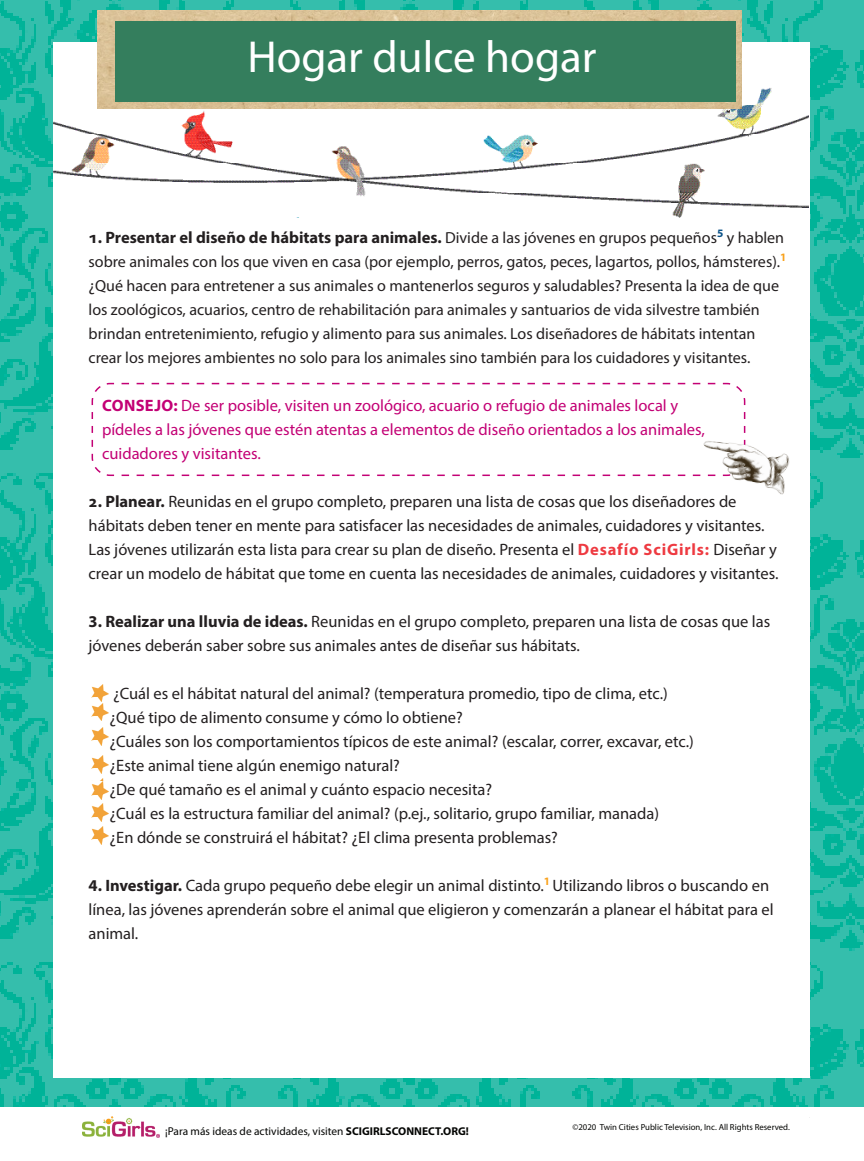
<style>
.page{position:relative;width:864px;height:1161px;background:#fff}
.page>*{position:absolute;margin:0;border:0;box-sizing:border-box;transform-origin:0 0}
.t1{font:45px "Myriad Pro";color:#fff}
.t2{font:16.5px/24px "Myriad Pro";color:#231f20}
.t3{font:16.5px "Myriad Pro";color:#c30175}
.t4{font:700 16.5px "Myriad Pro";color:#231f20}
.t5{font:16.05px/24px "Myriad Pro";color:#231f20}
.t6{font:13.5px "Myriad Pro";color:#231f20}
.t7{font:11.4px "Myriad Pro";color:#040503}
.t8{font:8.7px "Myriad Pro";color:#040503}
.s1{font-weight:400;font-size:16.05px}
.s2{font-weight:700}
.s3{font-weight:700;color:#ee3a41}
</style>
<div class="page">
<img style="left:0;top:0;width:864px;height:1107px">
<img style="left:83px;top:1117px;width:76px;height:21px">
<div style="left:53px;top:43px;width:756px;height:1035px;background:#fff"></div>
<img style="left:54px;top:78px;width:755px;height:139px">
<img style="left:98px;top:10px;width:643px;height:99px">
<div style="left:115px;top:21px;width:621px;height:81px;background:#347e5d"></div>
<img style="left:92px;top:684px;width:17px;height:37px">
<img style="left:92px;top:727px;width:17px;height:18px">
<img style="left:92px;top:756px;width:17px;height:17px">
<img style="left:92px;top:804px;width:17px;height:18px">
<svg style="left:91px;top:382px;width:655px;height:95px"></svg>
<img style="left:92px;top:782px;width:17px;height:18px">
<img style="left:92px;top:826px;width:17px;height:18px">
<img style="left:689px;top:425px;width:101px;height:70px">
<p class="t1" style="left:247px;top:29px;width:351px">Hogar dulce hogar</p>
<p class="t4" style="left:89px;top:227px;width:697px">1. Presentar el diseño de hábitats para animales. <span class="s1">Divide a las jóvenes en grupos pequeños</span><sup>5</sup> <span class="s1">y hablen</span></p>
<p class="t5" style="left:89px;top:250px;width:700px">sobre animales con los que viven en casa (por ejemplo, perros, gatos, peces, lagartos, pollos, hámsteres).<sup>1 </sup>¿Qué hacen para entretener a sus animales o mantenerlos seguros y saludables? Presenta la idea de que los zoológicos, acuarios, centro de rehabilitación para animales y santuarios de vida silvestre también brindan entretenimiento, refugio y alimento para sus animales. Los diseñadores de hábitats intentan crear los mejores ambientes no solo para los animales sino también para los cuidadores y visitantes.</p>
<p class="t3" style="left:102px;top:396px;width:577px"><span class="s2">CONSEJO:</span> De ser posible, visiten un zoológico, acuario o refugio de animales local y</p>
<p class="t3" style="left:102px;top:420px;width:604px">pídeles a las jóvenes que estén atentas a elementos de diseño orientados a los animales,</p>
<p class="t3" style="left:102px;top:444px;width:160px">cuidadores y visitantes.</p>
<p class="t2" style="left:89px;top:489px;width:691px"><span class="s2">2. Planear.</span> Reunidas en el grupo completo, preparen una lista de cosas que los diseñadores de hábitats deben tener en mente para satisfacer las necesidades de animales, cuidadores y visitantes.<br>Las jóvenes utilizarán esta lista para crear su plan de diseño. Presenta el <span class="s3">Desafío SciGirls:</span> Diseñar y crear un modelo de hábitat que tome en cuenta las necesidades de animales, cuidadores y visitantes.</p>
<p class="t2" style="left:89px;top:609px;width:683px"><span class="s2">3. Realizar una lluvia de ideas.</span> Reunidas en el grupo completo, preparen una lista de cosas que las jóvenes deberán saber sobre sus animales antes de diseñar sus hábitats.</p>
<p class="t2" style="left:113px;top:681px;width:556px">¿Cuál es el hábitat natural del animal? (temperatura promedio, tipo de clima, etc.)</p>
<p class="t2" style="left:110px;top:705px;width:355px">¿Qué tipo de alimento consume y cómo lo obtiene?</p>
<p class="t2" style="left:110px;top:729px;width:586px">¿Cuáles son los comportamientos típicos de este animal? (escalar, correr, excavar, etc.)</p>
<p class="t2" style="left:110px;top:753px;width:292px">¿Este animal tiene algún enemigo natural?</p>
<p class="t2" style="left:110px;top:777px;width:384px">¿De qué tamaño es el animal y cuánto espacio necesita?</p>
<p class="t2" style="left:110px;top:801px;width:551px">¿Cuál es la estructura familiar del animal? (p.ej., solitario, grupo familiar, manada)</p>
<p class="t2" style="left:110px;top:825px;width:450px">¿En dónde se construirá el hábitat? ¿El clima presenta problemas?</p>
<p class="t2" style="left:89px;top:873px;width:687px"><span class="s2">4. Investigar.</span> Cada grupo pequeño debe elegir un animal distinto.<sup>1</sup> Utilizando libros o buscando en línea, las jóvenes aprenderán sobre el animal que eligieron y comenzarán a planear el hábitat para el animal.</p>
<p class="t7" style="left:165px;top:1124px;width:305px">¡Para más ideas de actividades, visiten <span class="s2">SCIGIRLSCONNECT.ORG!</span></p>
<p class="t6" style="left:173px;top:1125px;width:250px">For more activities visit <span class="s2">scigirlsconnect.org</span>!</p>
<p class="t8" style="left:573px;top:1122px;width:219px">©2020 Twin Cities Public Television, Inc. All Rights Reserved.</p>
</div>
